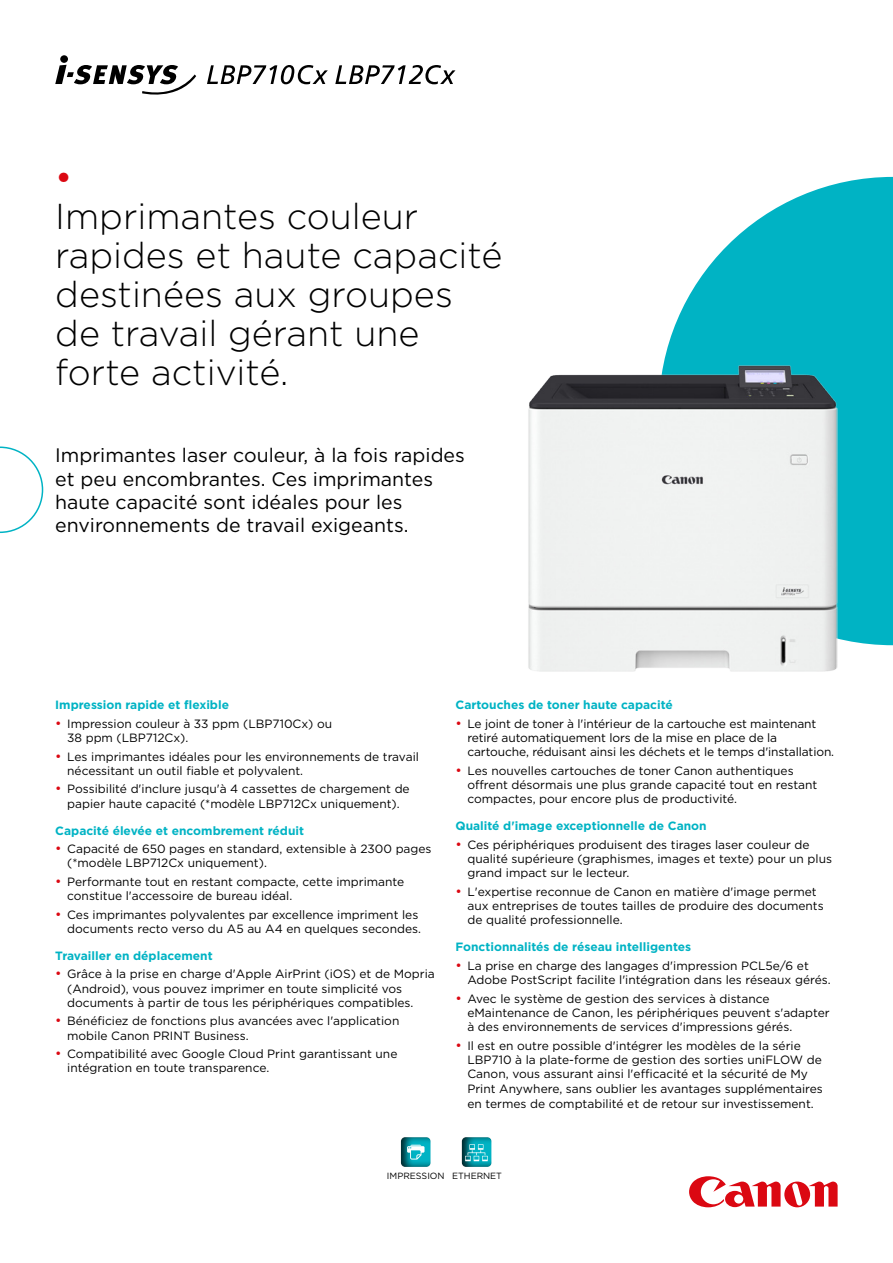
<style>
.page{position:relative;width:893px;height:1263px;background:#fff}
.page>*{position:absolute;margin:0;border:0;box-sizing:border-box;transform-origin:0 0}
.t1{font:300 36px/39px "Gotham";color:#000}
.t2{font:36px "Gotham";color:#db0812}
.t3{font:19.5px/23.4px "Gotham";color:#000}
.t4{font:12px/14.2px "Gotham";color:#000}
.t5{font:700 12px "Gotham";color:#00b3c4}
.t6{font:9px "Gotham";color:#000}
.s1{font-size:13.5px;color:#db0812}
</style>
<div class="page">
<svg style="left:663px;top:177px;width:230px;height:468px;fill:#00b3c4"></svg>
<svg style="left:0;top:446px;width:43px;height:87px"></svg>
<img style="left:528px;top:365px;width:310px;height:306px">
<svg style="left:55px;top:55px;width:141px;height:40px"></svg>
<svg style="left:207px;top:65px;width:121px;height:19px"></svg>
<svg style="left:335px;top:65px;width:120px;height:19px"></svg>
<svg style="left:689px;top:1176px;width:149px;height:31px"></svg>
<div style="left:447px;top:1125px;width:57px;height:42px;background:#000;opacity:.8"></div>
<svg style="left:465px;top:1144px;width:23px;height:17px"></svg>
<div style="left:387px;top:1125px;width:56px;height:42px;background:#000;opacity:.8"></div>
<svg style="left:407px;top:1145px;width:17px;height:14px"></svg>
<h1 class="t2" style="left:55px;top:155px;width:19px">•</h1>
<h1 class="t1" style="left:55px;top:196px;width:449px">Imprimantes couleur rapides et haute capacité destinées aux groupes de travail gérant une forte activité.</h1>
<h2 class="t3" style="left:55px;top:443px;width:411px">Imprimantes laser couleur, à la fois rapides et peu encombrantes. Ces imprimantes haute capacité sont idéales pour les environnements de travail exigeants.</h2>
<p class="t5" style="left:55px;top:697px;width:175px">Impression rapide et flexible</p>
<p class="t4" style="left:67px;top:716px;width:267px;text-indent:-12px"><span class="s1">•</span> Impression couleur à 33 ppm (LBP710Cx) ou<br>38 ppm (LBP712Cx).</p>
<p class="t4" style="left:67px;top:749px;width:353px;text-indent:-12px"><span class="s1">•</span> Les imprimantes idéales pour les environnements de travail nécessitant un outil fiable et polyvalent.</p>
<p class="t4" style="left:55px;top:782px;width:356px;text-align:center"><span class="s1">•</span> Possibilité d'inclure jusqu'à 4 cassettes de chargement de papier haute capacité (*modèle LBP712Cx uniquement).</p>
<p class="t5" style="left:55px;top:822px;width:250px">Capacité élevée et encombrement réduit</p>
<p class="t4" style="left:67px;top:841px;width:366px;text-indent:-12px"><span class="s1">•</span> Capacité de 650 pages en standard, extensible à 2300 pages (*modèle LBP712Cx uniquement).</p>
<p class="t4" style="left:67px;top:874px;width:339px;text-indent:-12px"><span class="s1">•</span> Performante tout en restant compacte, cette imprimante constitue l'accessoire de bureau idéal.</p>
<p class="t4" style="left:55px;top:907px;width:367px;text-align:right"><span class="s1">•</span> Ces imprimantes polyvalentes par excellence impriment les documents recto verso du A5 au A4 en quelques secondes.</p>
<p class="t5" style="left:55px;top:948px;width:159px">Travailler en déplacement</p>
<p class="t4" style="left:67px;top:967px;width:369px;text-indent:-12px"><span class="s1">•</span> Grâce à la prise en charge d'Apple AirPrint (iOS) et de Mopria (Android), vous pouvez imprimer en toute simplicité vos documents à partir de tous les périphériques compatibles.</p>
<p class="t4" style="left:67px;top:1014px;width:334px;text-indent:-12px"><span class="s1">•</span> Bénéficiez de fonctions plus avancées avec l'application mobile Canon PRINT Business.</p>
<p class="t4" style="left:67px;top:1046px;width:332px;text-indent:-12px"><span class="s1">•</span> Compatibilité avec Google Cloud Print garantissant une intégration en toute transparence.</p>
<p class="t5" style="left:455px;top:697px;width:219px">Cartouches de toner haute capacité</p>
<p class="t4" style="left:467px;top:716px;width:368px;text-indent:-12px"><span class="s1">•</span> Le joint de toner à l'intérieur de la cartouche est maintenant retiré automatiquement lors de la mise en place de la cartouche, réduisant ainsi les déchets et le temps d'installation.</p>
<p class="t4" style="left:467px;top:763px;width:351px;text-indent:-12px"><span class="s1">•</span> Les nouvelles cartouches de toner Canon authentiques offrent désormais une plus grande capacité tout en restant compactes, pour encore plus de productivité.</p>
<p class="t5" style="left:455px;top:818px;width:253px">Qualité d'image exceptionnelle de Canon</p>
<p class="t4" style="left:467px;top:837px;width:366px;text-indent:-12px"><span class="s1">•</span> Ces périphériques produisent des tirages laser couleur de qualité supérieure (graphismes, images et texte) pour un plus grand impact sur le lecteur.</p>
<p class="t4" style="left:467px;top:884px;width:358px;text-indent:-12px"><span class="s1">•</span> L'expertise reconnue de Canon en matière d'image permet aux entreprises de toutes tailles de produire des documents de qualité professionnelle.</p>
<p class="t5" style="left:455px;top:939px;width:237px">Fonctionnalités de réseau intelligentes</p>
<p class="t4" style="left:467px;top:958px;width:365px;text-indent:-12px"><span class="s1">•</span> La prise en charge des langages d'impression PCL5e/6 et<br>Adobe PostScript facilite l'intégration dans les réseaux gérés.</p>
<p class="t4" style="left:467px;top:991px;width:364px;text-indent:-12px"><span class="s1">•</span> Avec le système de gestion des services à distance eMaintenance de Canon, les périphériques peuvent s'adapter à des environnements de services d'impressions gérés.</p>
<p class="t4" style="left:467px;top:1038px;width:357px;text-indent:-12px"><span class="s1">•</span> Il est en outre possible d'intégrer les modèles de la série LBP710 à la plate-forme de gestion des sorties uniFLOW de Canon, vous assurant ainsi l'efficacité et la sécurité de My Print Anywhere, sans oublier les avantages supplémentaires en termes de comptabilité et de retour sur investissement.</p>
<p class="t6" style="left:387px;top:1170px;width:117px">IMPRESSION ETHERNET</p>
</div>
